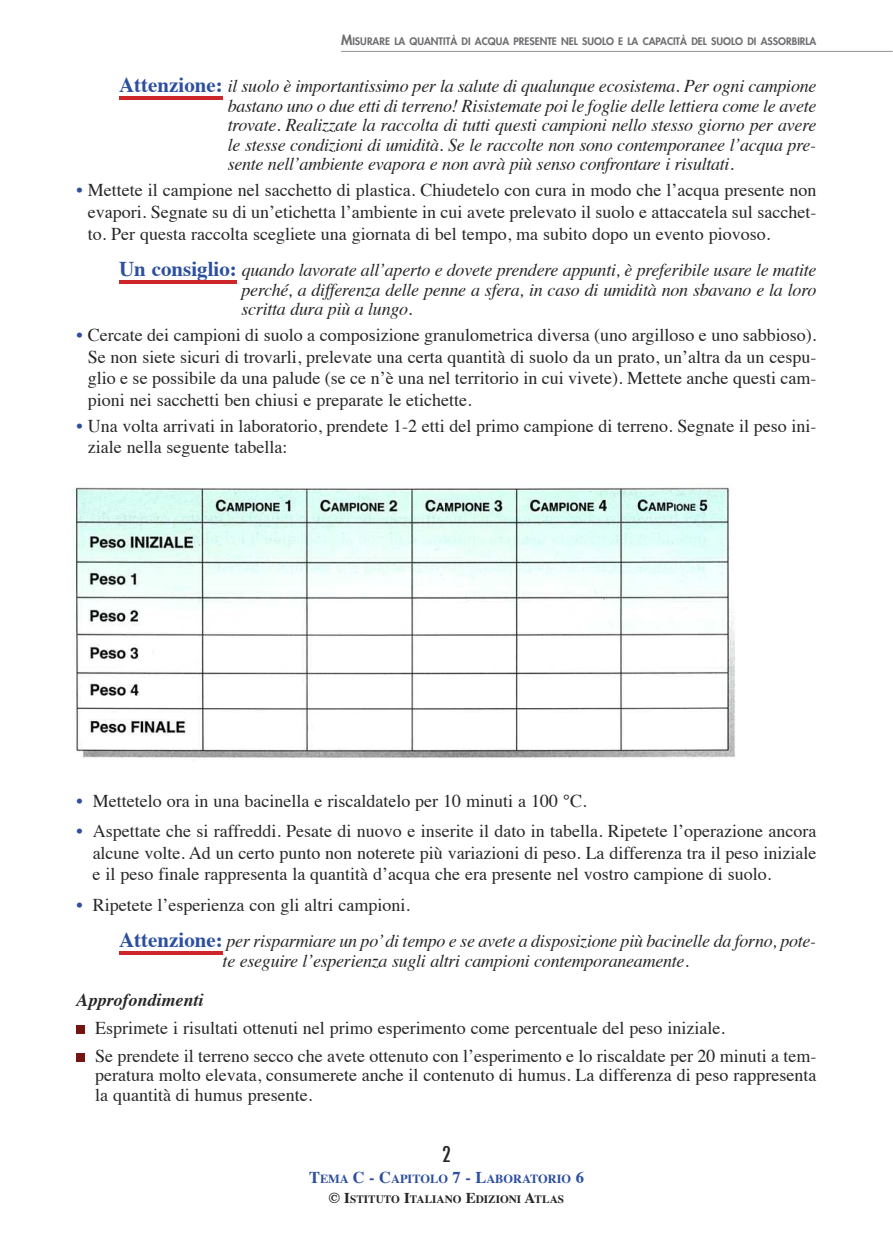
<style>
.page{position:relative;width:893px;height:1234px;background:#fff}
.page>*{position:absolute;margin:0;border:0;box-sizing:border-box;transform-origin:0 0}
.t1{font:500 condensed 21px "Futura";color:#272627}
.t2{font:18px/21.6px "Times";color:#272627;text-align:justify}
.t3{font:italic 18px/19.5px "Times";letter-spacing:-.015em;color:#272627;text-align:justify}
.t4{font:italic 700 18px "Times";color:#272627}
.t5{font:700 12.3px "Times";color:#2d4f9f}
.t6{font:700 11.25px "Times";color:#272627}
.t7{font:800 10.2px "Futura";color:#6d6e71}
.s1{font-size:13.5px}
.s2{font-weight:700;font-style:normal;font-size:21px;color:#2d4f9f}
.s3{color:#2d4f9f}
.s4{font-style:normal;color:#2d4f9f}
.s5{font-style:normal}
.s6{font-size:16.5px}
.s7{font-size:15px}
</style>
<div class="page">
<hr style="left:341px;top:51px;width:552px;height:1px;background:#919396">
<hr style="left:119px;top:97px;width:104px;height:3px;background:#cc262b">
<hr style="left:119px;top:280px;width:118px;height:3px;background:#cc262b">
<hr style="left:119px;top:951px;width:104px;height:3px;background:#cc262b">
<div style="left:77px;top:1024px;width:8px;height:9px;background:#761313"></div>
<div style="left:77px;top:1052px;width:8px;height:9px;background:#761313"></div>
<img style="left:73px;top:487px;width:662px;height:271px">
<p class="t7" style="left:341px;top:37px;width:477px"><span class="s1">M</span>ISURARE LA QUANTITÀ DI ACQUA PRESENTE NEL SUOLO E LA CAPACITÀ DEL SUOLO DI ASSORBIRLA</p>
<p class="t3" style="left:228px;top:78px;width:590px;text-indent:-109px"><span class="s2">ATTENZIONE:</span> il suolo è importantissimo per la salute di qualunque ecosistema. Per ogni campione bastano uno o due etti di terreno! Risistemate poi le foglie delle lettiera come le avete trovate. Realizzate la raccolta di tutti questi campioni nello stesso giorno per avere le stesse condizioni di umidità. Se le raccolte non sono contemporanee l’acqua pre&shy;sente nell’ambiente evapora e non avrà più senso confrontare i risultati.</p>
<p class="t2" style="left:88px;top:181px;width:730px;text-indent:-11px"><span class="s3">•</span> Mettete il campione nel sacchetto di plastica. Chiudetelo con cura in modo che l’acqua presente non evapori. Segnate su di un’etichetta l’ambiente in cui avete prelevato il suolo e attaccatela sul sacchet&shy;to. Per questa raccolta scegliete una giornata di bel tempo, ma subito dopo un evento piovoso.</p>
<p class="t3" style="left:242px;top:262px;width:576px;text-indent:-122px"><span class="s2">UN CONSIGLIO:</span> quando lavorate all’aperto e dovete prendere appunti, è preferibile usare le matite perché, a differenza delle penne a sfera, in caso di umidità non sbavano e la loro scritta dura più a lungo.</p>
<p class="t2" style="left:88px;top:325px;width:730px;text-indent:-11px"><span class="s3">•</span> Cercate dei campioni di suolo a composizione granulometrica diversa (uno argilloso e uno sabbioso).<br>Se non siete sicuri di trovarli, prelevate una certa quantità di suolo da un prato, un’altra da un cespu&shy;glio e se possibile da una palude (se ce n’è una nel territorio in cui vivete). Mettete anche questi cam&shy;pioni nei sacchetti ben chiusi e preparate le etichette.</p>
<p class="t2" style="left:88px;top:416px;width:730px;text-indent:-11px"><span class="s3">•</span> Una volta arrivati in laboratorio, prendete 1-2 etti del primo campione di terreno. Segnate il peso ini&shy;ziale nella seguente tabella:</p>
<p class="t2" style="left:77px;top:791px;width:512px"><span class="s3">•</span> Mettetelo ora in una bacinella e riscaldatelo per 10 minuti a 100 °C.</p>
<p class="t2" style="left:93px;top:821px;width:725px;text-indent:-16px"><span class="s3">•</span> Aspettate che si raffreddi. Pesate di nuovo e inserite il dato in tabella. Ripetete l’operazione ancora alcune volte. Ad un certo punto non noterete più variazioni di peso. La differenza tra il peso iniziale e il peso finale rappresenta la quantità d’acqua che era presente nel vostro campione di suolo.</p>
<p class="t3" style="left:119px;top:887px;width:699px;line-height:36.5px;text-indent:-43px"><span class="s4">•</span> <span class="s5">Ripetete l’esperienza con gli altri campioni.<br></span><span class="s2">ATTENZIONE:</span> per risparmiare un po’di tempo e se avete a disposizione più bacinelle da forno, pote-</p>
<p class="t3" style="left:223px;top:952px;width:468px">te eseguire l’esperienza sugli altri campioni contemporaneamente.</p>
<p class="t4" style="left:77px;top:991px;width:129px">Approfondimenti</p>
<p class="t2" style="left:95px;top:1014px;width:723px;line-height:28px">Esprimete i risultati ottenuti nel primo esperimento come percentuale del peso iniziale.<br>Se prendete il terreno secco che avete ottenuto con l’esperimento e lo riscaldate per 20 minuti a tem-</p>
<p class="t2" style="left:95px;top:1066px;width:723px;line-height:19.5px">peratura molto elevata, consumerete anche il contenuto di humus. La differenza di peso rappresenta la quantità di humus presente.</p>
<p class="t1" style="left:442px;top:1140px;width:10px">2</p>
<p class="t5" style="left:309px;top:1173px;width:276px"><span class="s6">T</span>EMA <span class="s6">C - C</span>APITOLO <span class="s6">7 - L</span>ABORATORIO <span class="s6">6</span></p>
<p class="t6" style="left:329px;top:1194px;width:237px"><span class="s7">© I</span>STITUTO <span class="s7">I</span>TALIANO <span class="s7">E</span>DIZIONI <span class="s7">A</span>TLAS</p>
</div>
